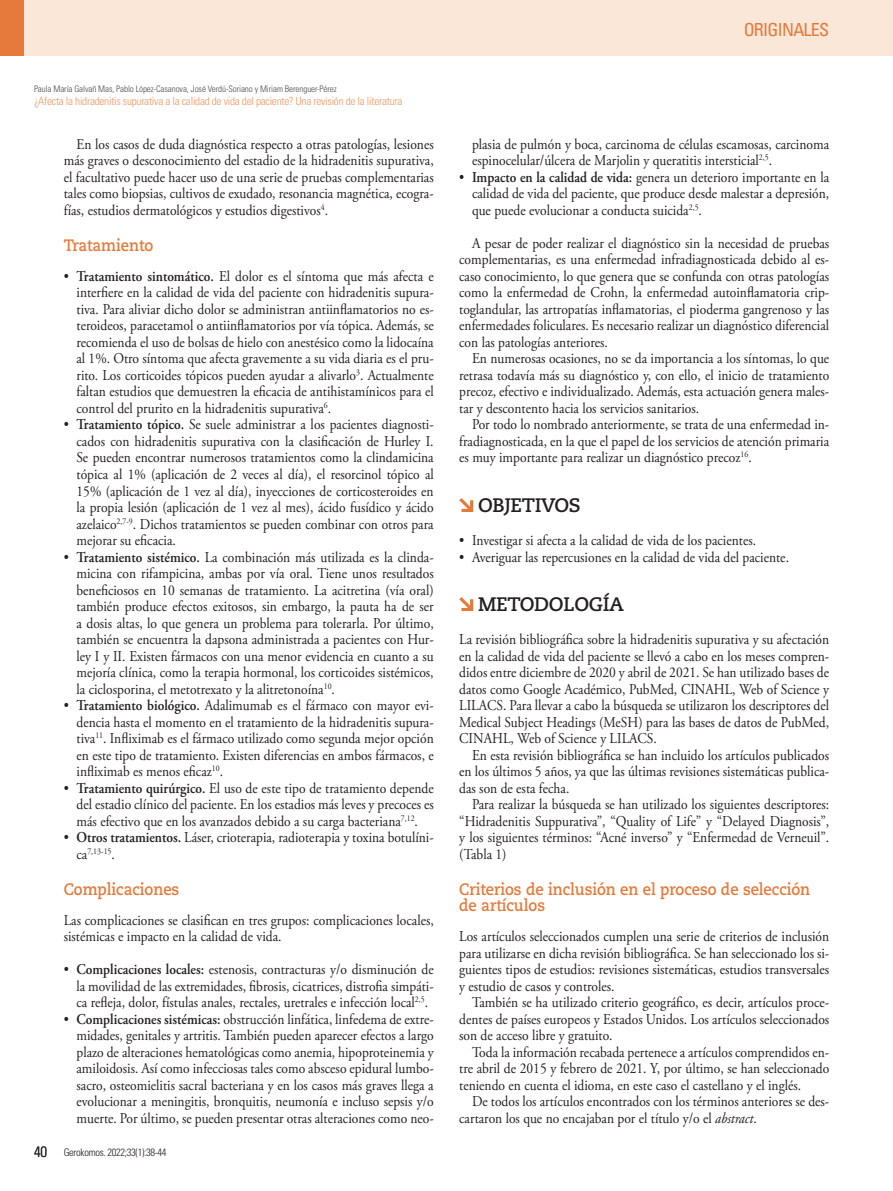
<style>
.page{position:relative;width:893px;height:1191px;background:#fff}
.page>*{position:absolute;margin:0;border:0;box-sizing:border-box;transform-origin:0 0}
.GAL_-_Cat_A{font:700 19.5px "Caecilia LT Std";letter-spacing:-.02em;color:#231f20}
.t1{font:condensed 18px "Univers LT Std";letter-spacing:-.04em;color:#e57a3a}
.GAL_-_Cat_B{font:700 16.5px/16.5px "Caecilia LT Std";color:#e57a3a;scale:.9 1}
.GAL_-_Bullets{font:15px/16.5px "Adobe Garamond Pro";color:#231f20;text-align:justify;scale:.9 1}
.GAL_-_Galerada{font:15px/16.5px "Adobe Garamond Pro";color:#231f20;text-align:justify;scale:.9 1}
.GAL_-_Galerada_Prime{font:15px/16.5px "Adobe Garamond Pro";color:#231f20;text-align:justify;scale:.9 1}
.CAB_-_Titulo{font:300 condensed 11.25px "Univers LT Std";letter-spacing:-.02em;color:#ec9764}
.t2{font:300 condensed 10.5px "Univers LT Std";letter-spacing:-.03em;color:#231f20}
.CAB_-__Autores{font:300 condensed 9px "Univers LT Std";letter-spacing:-.01em;color:#4b4c4d}
.GAL_-_Bullets-2{font:8.7px "Adobe Garamond Pro";color:#231f20;scale:.9 1}
.s1{font-weight:600}
.s2{font-size:15px}
.s3{font-style:italic}
</style>
<div class="page">
<div style="left:0;top:0;width:893px;height:55px;background:#fbe7d8"></div>
<div style="left:0;top:0;width:24px;height:55px;background:#e57a3a"></div>
<svg style="left:459px;top:498px;width:14px;height:14px"></svg>
<svg style="left:459px;top:597px;width:14px;height:14px"></svg>
<p class="CAB_-__Autores" style="left:34px;top:83px;width:304px">Paula María Galvañ Mas, Pablo López-Casanova, José Verdú-Soriano y Miriam Berenguer-Pérez</p>
<p class="CAB_-_Titulo" style="left:34px;top:94px;width:370px">¿Afecta la hidradenitis supurativa a la calidad de vida del paciente? Una revisión de la literatura</p>
<p class="GAL_-_Galerada" style="left:64px;top:136px;width:413px;text-indent:13px">En los casos de duda diagnóstica respecto a otras patologías, lesiones más graves o desconocimiento del estadio de la hidradenitis supurativa, el facultativo puede hacer uso de una serie de pruebas complementarias tales como biopsias, cultivos de exudado, resonancia magnética, ecogra&shy;fías, estudios dermatológicos y estudios digestivos<sup>4</sup>.</p>
<p class="GAL_-_Cat_B" style="left:64px;top:237px;width:101px">Tratamiento</p>
<p class="GAL_-_Bullets" style="left:77px;top:268px;width:398px;text-indent:-13px">• <span class="s1">Tratamiento sintomático.</span> El dolor es el síntoma que más afecta e interfiere en la calidad de vida del paciente con hidradenitis supura&shy;tiva. Para aliviar dicho dolor se administran antiinflamatorios no es&shy;teroideos, paracetamol o antiinflamatorios por vía tópica. Además, se recomienda el uso de bolsas de hielo con anestésico como la lidocaína al 1%. Otro síntoma que afecta gravemente a su vida diaria es el pru&shy;rito. Los corticoides tópicos pueden ayudar a alivarlo<sup>3</sup>. Actualmente faltan estudios que demuestren la eficacia de antihistamínicos para el control del prurito en la hidradenitis supurativa<sup>6</sup>.</p>
<p class="GAL_-_Bullets" style="left:77px;top:417px;width:398px;text-indent:-13px">• <span class="s1">Tratamiento tópico.</span> Se suele administrar a los pacientes diagnosti&shy;cados con hidradenitis supurativa con la clasificación de Hurley I.<br>Se pueden encontrar numerosos tratamientos como la clindamicina tópica al 1% (aplicación de 2 veces al día), el resorcinol tópico al 15% (aplicación de 1 vez al día), inyecciones de corticosteroides en la propia lesión (aplicación de 1 vez al mes), ácido fusídico y ácido azelaico<sup>2,7-9</sup>. Dichos tratamientos se pueden combinar con otros para mejorar su eficacia.</p>
<p class="GAL_-_Bullets" style="left:77px;top:549px;width:398px;text-indent:-13px">• <span class="s1">Tratamiento sistémico.</span> La combinación más utilizada es la clinda&shy;micina con rifampicina, ambas por vía oral. Tiene unos resultados beneficiosos en 10 semanas de tratamiento. La acitretina (vía oral) también produce efectos exitosos, sin embargo, la pauta ha de ser a dosis altas, lo que genera un problema para tolerarla. Por último, también se encuentra la dapsona administrada a pacientes con Hur&shy;ley I y II. Existen fármacos con una menor evidencia en cuanto a su mejoría clínica, como la terapia hormonal, los corticoides sistémicos, la ciclosporina, el metotrexato y la alitretonoína<sup>10</sup>.</p>
<p class="GAL_-_Bullets" style="left:77px;top:697px;width:398px;text-indent:-13px">• <span class="s1">Tratamiento biológico.</span> Adalimumab es el fármaco con mayor evi&shy;dencia hasta el momento en el tratamiento de la hidradenitis supura&shy;tiva<sup>11</sup>. Infliximab es el fármaco utilizado como segunda mejor opción en este tipo de tratamiento. Existen diferencias en ambos fármacos, e infliximab es menos eficaz<sup>10</sup>.</p>
<p class="GAL_-_Bullets" style="left:77px;top:780px;width:398px;text-indent:-13px">• <span class="s1">Tratamiento quirúrgico.</span> El uso de este tipo de tratamiento depende del estadio clínico del paciente. En los estadios más leves y precoces es más efectivo que en los avanzados debido a su carga bacteriana<sup>7,12</sup>.</p>
<p class="GAL_-_Bullets" style="left:64px;top:829px;width:413px">• <span class="s1">Otros tratamientos.</span> Láser, crioterapia, radioterapia y toxina botulíni-</p>
<p class="GAL_-_Bullets-2" style="left:77px;top:845px;width:44px"><span class="s2">ca</span>7,13-15<span class="s2">.</span></p>
<p class="GAL_-_Cat_B" style="left:64px;top:881px;width:130px">Complicaciones</p>
<p class="GAL_-_Galerada_Prime" style="left:64px;top:912px;width:413px">Las complicaciones se clasifican en tres grupos: complicaciones locales, sistémicas e impacto en la calidad de vida.</p>
<p class="GAL_-_Bullets" style="left:77px;top:961px;width:398px;text-indent:-13px">• <span class="s1">Complicaciones locales:</span> estenosis, contracturas y/o disminución de la movilidad de las extremidades, fibrosis, cicatrices, distrofia simpáti&shy;ca refleja, dolor, fístulas anales, rectales, uretrales e infección local<sup>2,5</sup>.</p>
<p class="GAL_-_Bullets" style="left:77px;top:1011px;width:398px;text-indent:-13px">• <span class="s1">Complicaciones sistémicas:</span> obstrucción linfática, linfedema de extre&shy;midades, genitales y artritis. También pueden aparecer efectos a largo plazo de alteraciones hematológicas como anemia, hipoproteinemia y amiloidosis. Así como infecciosas tales como absceso epidural lumbo&shy;sacro, osteomielitis sacral bacteriana y en los casos más graves llega a evolucionar a meningitis, bronquitis, neumonía e incluso sepsis y/o muerte. Por último, se pueden presentar otras alteraciones como neo-</p>
<p class="t2" style="left:34px;top:1145px;width:134px"><span class="s2">40</span> Gerokomos. 2022;33(1):38-44</p>
<p class="t1" style="left:744px;top:18px;width:87px">ORIGINALES</p>
<p class="GAL_-_Bullets" style="left:472px;top:136px;width:398px">plasia de pulmón y boca, carcinoma de células escamosas, carcinoma espinocelular/úlcera de Marjolin y queratitis intersticial<sup>2,5</sup>.</p>
<p class="GAL_-_Bullets" style="left:472px;top:169px;width:398px;text-indent:-13px">• <span class="s1">Impacto en la calidad de vida:</span> genera un deterioro importante en la calidad de vida del paciente, que produce desde malestar a depresión, que puede evolucionar a conducta suicida<sup>2,5</sup>.</p>
<p class="GAL_-_Galerada" style="left:459px;top:235px;width:413px;text-indent:13px">A pesar de poder realizar el diagnóstico sin la necesidad de pruebas complementarias, es una enfermedad infradiagnosticada debido al es&shy;caso conocimiento, lo que genera que se confunda con otras patologías como la enfermedad de Crohn, la enfermedad autoinflamatoria crip&shy;toglandular, las artropatías inflamatorias, el pioderma gangrenoso y las enfermedades foliculares. Es necesario realizar un diagnóstico diferencial con las patologías anteriores.</p>
<p class="GAL_-_Galerada" style="left:459px;top:351px;width:413px;text-indent:13px">En numerosas ocasiones, no se da importancia a los síntomas, lo que retrasa todavía más su diagnóstico y, con ello, el inicio de tratamiento precoz, efectivo e individualizado. Además, esta actuación genera males&shy;tar y descontento hacia los servicios sanitarios.</p>
<p class="GAL_-_Galerada" style="left:459px;top:417px;width:413px;text-indent:13px">Por todo lo nombrado anteriormente, se trata de una enfermedad in&shy;fradiagnosticada, en la que el papel de los servicios de atención primaria es muy importante para realizar un diagnóstico precoz<sup>16</sup>.</p>
<p class="GAL_-_Cat_A" style="left:478px;top:494px;width:104px">OBJETIVOS</p>
<p class="GAL_-_Bullets" style="left:459px;top:532px;width:331px">• Investigar si afecta a la calidad de vida de los pacientes.</p>
<p class="GAL_-_Bullets" style="left:459px;top:549px;width:368px">• Averiguar las repercusiones en la calidad de vida del paciente.</p>
<p class="GAL_-_Cat_A" style="left:478px;top:593px;width:147px">METODOLOGÍA</p>
<p class="GAL_-_Galerada_Prime" style="left:459px;top:631px;width:413px">La revisión bibliográfica sobre la hidradenitis supurativa y su afectación en la calidad de vida del paciente se llevó a cabo en los meses compren&shy;didos entre diciembre de 2020 y abril de 2021. Se han utilizado bases de datos como Google Académico, PubMed, CINAHL, Web of Science y LILACS. Para llevar a cabo la búsqueda se utilizaron los descriptores del Medical Subject Headings (MeSH) para las bases de datos de PubMed, CINAHL, Web of Science y LILACS.</p>
<p class="GAL_-_Galerada" style="left:459px;top:747px;width:413px;text-indent:13px">En esta revisión bibliográfica se han incluido los artículos publicados en los últimos 5 años, ya que las últimas revisiones sistemáticas publica&shy;das son de esta fecha.</p>
<p class="GAL_-_Galerada" style="left:459px;top:796px;width:413px;text-indent:13px">Para realizar la búsqueda se han utilizado los siguientes descriptores: “Hidradenitis Suppurativa”, “Quality of Life” y “Delayed Diagnosis”, y los siguientes términos: “Acné inverso” y “Enfermedad de Verneuil”. (Tabla 1)</p>
<p class="GAL_-_Cat_B" style="left:459px;top:881px;width:391px">Criterios de inclusión en el proceso de selección de artículos</p>
<p class="GAL_-_Galerada_Prime" style="left:459px;top:928px;width:413px">Los artículos seleccionados cumplen una serie de criterios de inclusión para utilizarse en dicha revisión bibliográfica. Se han seleccionado los si&shy;guientes tipos de estudios: revisiones sistemáticas, estudios transversales y estudio de casos y controles.</p>
<p class="GAL_-_Galerada" style="left:459px;top:994px;width:413px;text-indent:13px">También se ha utilizado criterio geográfico, es decir, artículos proce&shy;dentes de países europeos y Estados Unidos. Los artículos seleccionados son de acceso libre y gratuito.</p>
<p class="GAL_-_Galerada" style="left:459px;top:1044px;width:413px;text-indent:13px">Toda la información recabada pertenece a artículos comprendidos en&shy;tre abril de 2015 y febrero de 2021. Y, por último, se han seleccionado teniendo en cuenta el idioma, en este caso el castellano y el inglés.</p>
<p class="GAL_-_Galerada" style="left:459px;top:1093px;width:413px;text-indent:13px">De todos los artículos encontrados con los términos anteriores se des&shy;cartaron los que no encajaban por el título y/o el <span class="s3">abstract</span>.</p>
</div>
